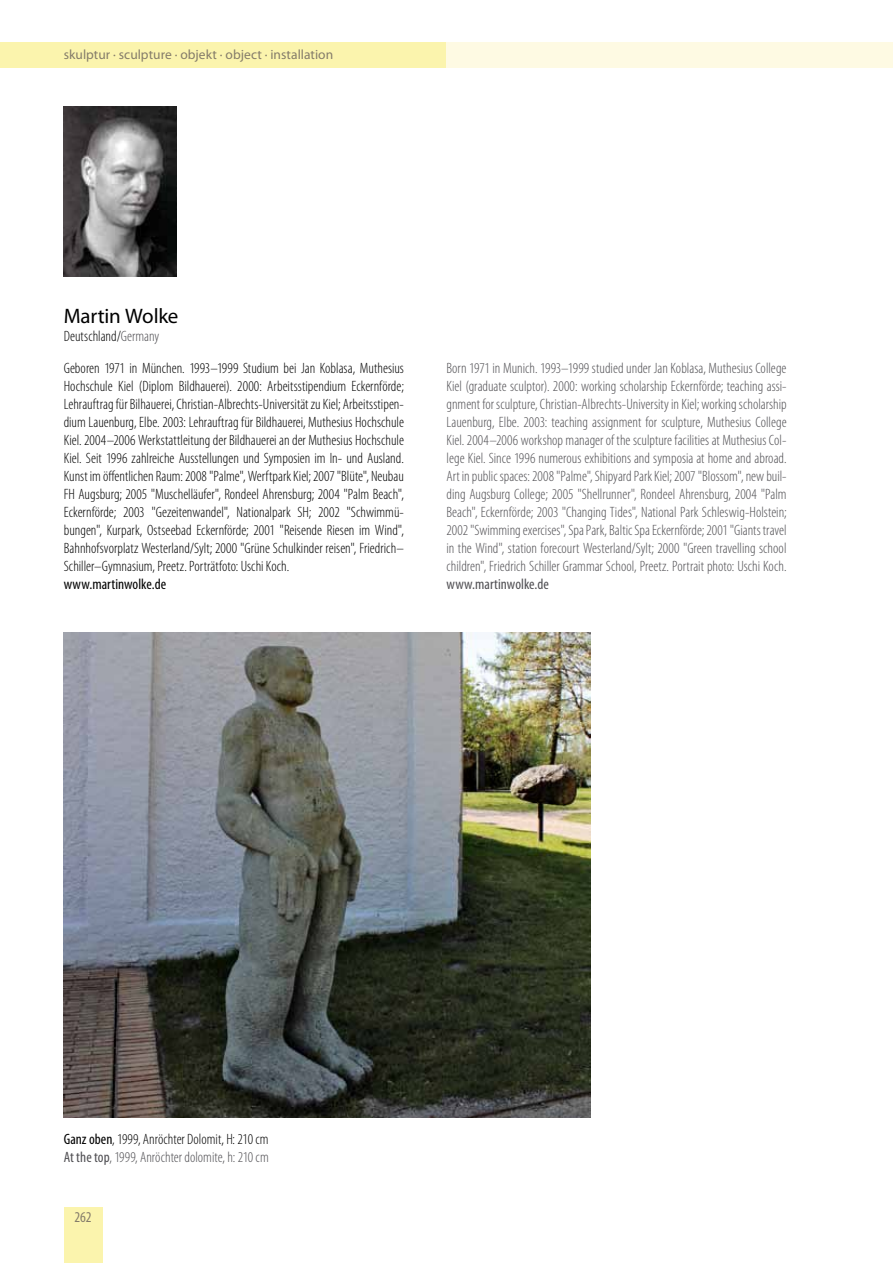
<style>
.page{position:relative;width:893px;height:1263px;background:#fff}
.page>*{position:absolute;margin:0;border:0;box-sizing:border-box;transform-origin:0 0}
.t1{font:21px "Myriad Pro";letter-spacing:-.01em;color:#000}
.t2{font:300 condensed 15px/18px "Myriad Pro";color:#504f53}
.t3{font:300 condensed 15px/18px "Myriad Pro";color:#000;text-align:justify}
.t4{font:condensed 15px "Myriad Pro";letter-spacing:.005em;color:#000}
.t5{font:condensed 15px "Myriad Pro";letter-spacing:.005em;color:#504f53}
.t6{font:condensed 15px "Myriad Pro";color:#847c6a}
.t7{font:13.5px "Myriad Pro";color:#847c6a}
.s1{color:#504f53}
.s2{font-weight:400;color:#000}
.s3{color:#000}
.s4{font-weight:400}
</style>
<div class="page">
<div style="left:0;top:43px;width:446px;height:25px;background:#fbf4ad"></div>
<div style="left:64px;top:1208px;width:38px;height:55px;background:#fbf4ad"></div>
<div style="left:446px;top:43px;width:447px;height:25px;background:#fefae3"></div>
<img style="left:64px;top:106px;width:113px;height:170px">
<img style="left:64px;top:633px;width:527px;height:485px">
<p class="t7" style="left:64px;top:46px;width:271px">skulptur · sculpture · objekt · object · installation</p>
<h1 class="t1" style="left:64px;top:303px;width:116px">Martin Wolke</h1>
<p class="t3" style="left:64px;top:327px;width:97px">Deutschland/<span class="s1">Germany</span></p>
<p class="t3" style="left:64px;top:359px;width:342px">Geboren 1971 in München. 1993–1999 Studium bei Jan Koblasa, Muthesius Hochschule Kiel (Diplom Bildhauerei). 2000: Arbeitsstipendium Eckernförde; Lehrauftrag für Bilhauerei, Christian-Albrechts-Universität zu Kiel; Arbeitsstipen&shy;dium Lauenburg, Elbe. 2003: Lehrauftrag für Bildhauerei, Muthesius Hochschule Kiel. 2004–2006 Werkstattleitung der Bildhauerei an der Muthesius Hochschule Kiel. Seit 1996 zahlreiche Ausstellungen und Symposien im In- und Ausland.<br>Kunst im öffentlichen Raum: 2008 "Palme", Werftpark Kiel; 2007 "Blüte", Neubau FH Augsburg; 2005 "Muschelläufer", Rondeel Ahrensburg; 2004 "Palm Beach", Eckernförde; 2003 "Gezeitenwandel", Nationalpark SH; 2002 "Schwimmü&shy;bungen", Kurpark, Ostseebad Eckernförde; 2001 "Reisende Riesen im Wind", Bahnhofsvorplatz Westerland/Sylt; 2000 "Grüne Schulkinder reisen", Friedrich– Schiller–Gymnasium, Preetz. Porträtfoto: Uschi Koch.</p>
<p class="t4" style="left:64px;top:575px;width:104px">www.martinwolke.de</p>
<p class="t2" style="left:446px;top:359px;width:342px;text-align:justify">Born 1971 in Munich. 1993–1999 studied under Jan Koblasa, Muthesius College Kiel (graduate sculptor). 2000: working scholarship Eckernförde; teaching assi&shy;gnment for sculpture, Christian-Albrechts-University in Kiel; working scholarship Lauenburg, Elbe. 2003: teaching assignment for sculpture, Muthesius College Kiel. 2004–2006 workshop manager of the sculpture facilities at Muthesius Col&shy;lege Kiel. Since 1996 numerous exhibitions and symposia at home and abroad.<br>Art in public spaces: 2008 "Palme", Shipyard Park Kiel; 2007 "Blossom", new buil&shy;ding Augsburg College; 2005 "Shellrunner", Rondeel Ahrensburg, 2004 "Palm Beach", Eckernförde; 2003 "Changing Tides", National Park Schleswig-Holstein; 2002 "Swimming exercises", Spa Park, Baltic Spa Eckernförde; 2001 "Giants travel in the Wind", station forecourt Westerland/Sylt; 2000 "Green travelling school children", Friedrich Schiller Grammar School, Preetz. Portrait photo: Uschi Koch.</p>
<p class="t5" style="left:446px;top:575px;width:104px">www.martinwolke.de</p>
<p class="t2" style="left:64px;top:1130px;width:207px"><span class="s2">Ganz oben</span><span class="s3">, 1999, Anröchter Dolomit, H: 210 cm<br></span><span class="s4">At the top</span>, 1999, Anröchter dolomite, h: 210 cm</p>
<p class="t6" style="left:74px;top:1208px;width:19px">262</p>
</div>
